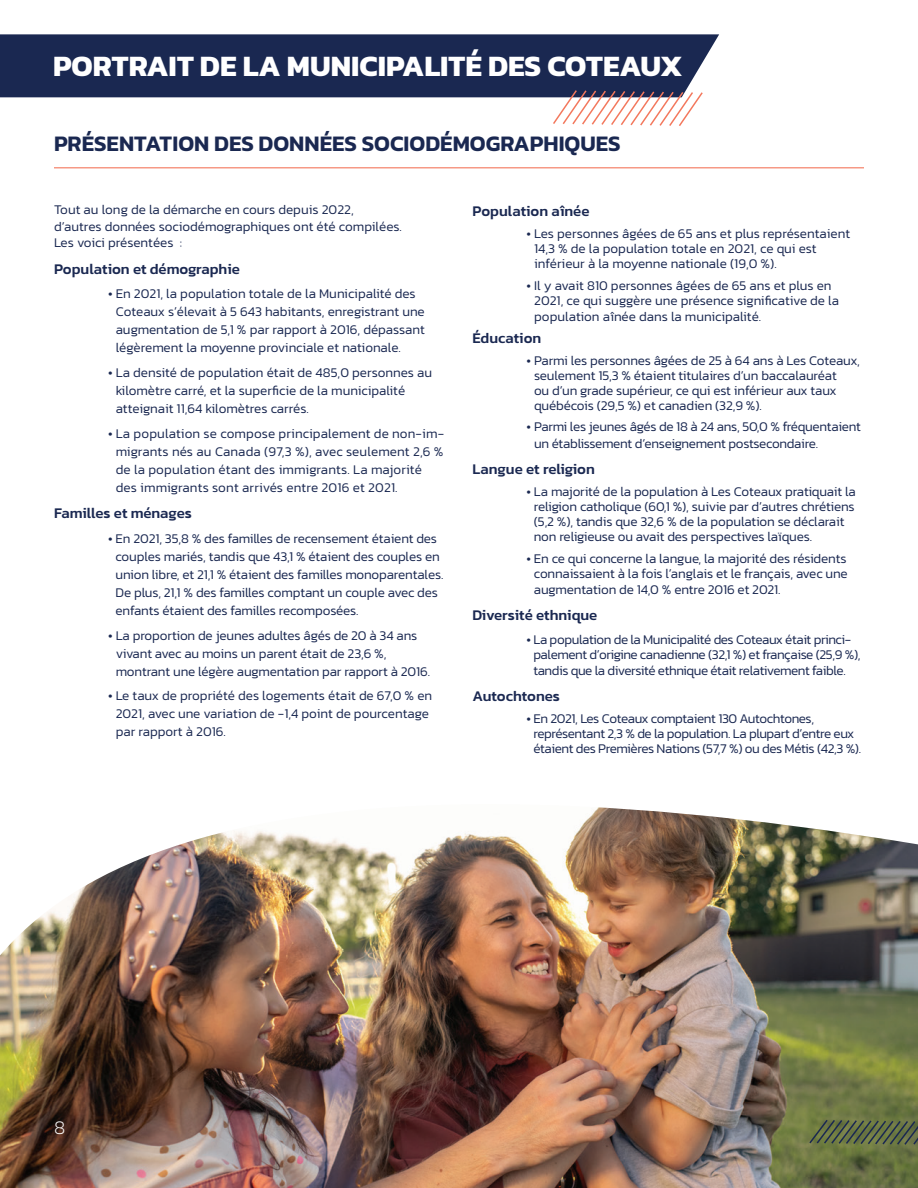
<style>
.page{position:relative;width:918px;height:1188px;background:#fff}
.page>*{position:absolute;margin:0;border:0;box-sizing:border-box;transform-origin:0 0}
.t1{font:700 30px "Kanit";color:#fff}
.t2{font:600 22.5px "Kanit";color:#1a2851}
.t3{font:200 19.5px "Kanit";color:#fff}
.t4{font:500 15px "Kanit";color:#1a2851}
.t5{font:300 13.5px/18px "Kanit";letter-spacing:-.01em;color:#1a2851}
.t6{font:300 13.5px/15px "Kanit";letter-spacing:-.03em;color:#1a2851}
.t7{font:300 13.5px/18px "Kanit";letter-spacing:.01em;color:#1a2851}
</style>
<div class="page">
<div style="left:0;top:34px;width:719px;height:63px;background:#1a2851"></div>
<svg style="left:551px;top:89px;width:153px;height:37px"></svg>
<hr style="left:54px;top:167px;width:810px;height:1px;background:#f3785d">
<img style="left:0;top:807px;width:808px;height:381px">
<svg style="left:808px;top:828px;width:110px;height:360px;background:#6b6f50"></svg>
<h1 class="t1" style="left:53px;top:43px;width:631px">PORTRAIT DE LA MUNICIPALITÉ DES COTEAUX</h1>
<h2 class="t2" style="left:54px;top:126px;width:568px">PRÉSENTATION DES DONNÉES SOCIODÉMOGRAPHIQUES</h2>
<p class="t5" style="left:54px;top:201px;width:349px;line-height:16.5px">Tout au long de la démarche en cours depuis 2022, d’autres données sociodémographiques ont été compilées.<br>Les voici présentées :</p>
<p class="t4" style="left:54px;top:257px;width:187px">Population et démographie</p>
<p class="t5" style="left:116px;top:285px;width:311px;text-indent:-8px">• En 2021, la population totale de la Municipalité des Coteaux s’élevait à 5 643 habitants, enregistrant une augmentation de 5,1 % par rapport à 2016, dépassant légèrement la moyenne provinciale et nationale.</p>
<p class="t5" style="left:116px;top:363px;width:318px;text-indent:-8px">• La densité de population était de 485,0 personnes au kilomètre carré, et la superficie de la municipalité atteignait 11,64 kilomètres carrés.</p>
<p class="t7" style="left:116px;top:424px;width:330px;text-indent:-8px">• La population se compose principalement de non-im&shy;migrants nés au Canada (97,3 %), avec seulement 2,6 % de la population étant des immigrants. La majorité des immigrants sont arrivés entre 2016 et 2021.</p>
<p class="t4" style="left:54px;top:502px;width:139px">Familles et ménages</p>
<p class="t5" style="left:116px;top:529px;width:329px;text-indent:-8px">• En 2021, 35,8 % des familles de recensement étaient des couples mariés, tandis que 43,1 % étaient des couples en union libre, et 21,1 % étaient des familles monoparentales.<br>De plus, 21,1 % des familles comptant un couple avec des enfants étaient des familles recomposées.</p>
<p class="t5" style="left:116px;top:626px;width:316px;text-indent:-8px">• La proportion de jeunes adultes âgés de 20 à 34 ans vivant avec au moins un parent était de 23,6 %, montrant une légère augmentation par rapport à 2016.</p>
<p class="t5" style="left:116px;top:687px;width:318px;text-indent:-8px">• Le taux de propriété des logements était de 67,0 % en<br>2021, avec une variation de -1,4 point de pourcentage par rapport à 2016.</p>
<p class="t4" style="left:472px;top:200px;width:118px">Population aînée</p>
<p class="t5" style="left:534px;top:226px;width:317px;line-height:15px;text-indent:-8px">• Les personnes âgées de 65 ans et plus représentaient<br>14,3 % de la population totale en 2021, ce qui est inférieur à la moyenne nationale (19,0 %).</p>
<p class="t5" style="left:526px;top:277px;width:314px;line-height:15px;text-align:center">• Il y avait 810 personnes âgées de 65 ans et plus en<br>2021, ce qui suggère une présence significative de la</p>
<p class="t5" style="left:534px;top:307px;width:229px">population aînée dans la municipalité.</p>
<p class="t4" style="left:472px;top:326px;width:70px">Éducation</p>
<p class="t5" style="left:534px;top:352px;width:327px;line-height:15px;text-indent:-8px">• Parmi les personnes âgées de 25 à 64 ans à Les Coteaux, seulement 15,3 % étaient titulaires d’un baccalauréat<br>ou d’un grade supérieur, ce qui est inférieur aux taux québécois (29,5 %) et canadien (32,9 %).</p>
<p class="t5" style="left:534px;top:418px;width:329px;line-height:16.5px;text-indent:-8px">• Parmi les jeunes âgés de 18 à 24 ans, 50,0 % fréquentaient un établissement d’enseignement postsecondaire.</p>
<p class="t4" style="left:472px;top:458px;width:124px">Langue et religion</p>
<p class="t5" style="left:534px;top:484px;width:323px;line-height:15px;text-indent:-7px">• La majorité de la population à Les Coteaux pratiquait la religion catholique (60,1 %), suivie par d’autres chrétiens (5,2 %), tandis que 32,6 % de la population se déclarait non religieuse ou avait des perspectives laïques.</p>
<p class="t5" style="left:526px;top:550px;width:323px;line-height:15px;text-align:center">• En ce qui concerne la langue, la majorité des résidents connaissaient à la fois l’anglais et le français, avec une</p>
<p class="t5" style="left:534px;top:580px;width:248px">augmentation de 14,0 % entre 2016 et 2021.</p>
<p class="t4" style="left:472px;top:604px;width:126px">Diversité ethnique</p>
<p class="t6" style="left:533px;top:631px;width:329px;text-indent:-7px">• La population de la Municipalité des Coteaux était princi&shy;palement d’origine canadienne (32,1 %) et française (25,9 %),</p>
<p class="t6" style="left:533px;top:663px;width:314px">tandis que la diversité ethnique était relativement faible.</p>
<p class="t4" style="left:472px;top:685px;width:89px">Autochtones</p>
<p class="t6" style="left:533px;top:711px;width:329px;text-indent:-7px">• En 2021, Les Coteaux comptaient 130 Autochtones, représentant 2,3 % de la population. La plupart d’entre eux étaient des Premières Nations (57,7 %) ou des Métis (42,3 %).</p>
<h3 class="t3" style="left:54px;top:1114px;width:13px">8</h3>
</div>
